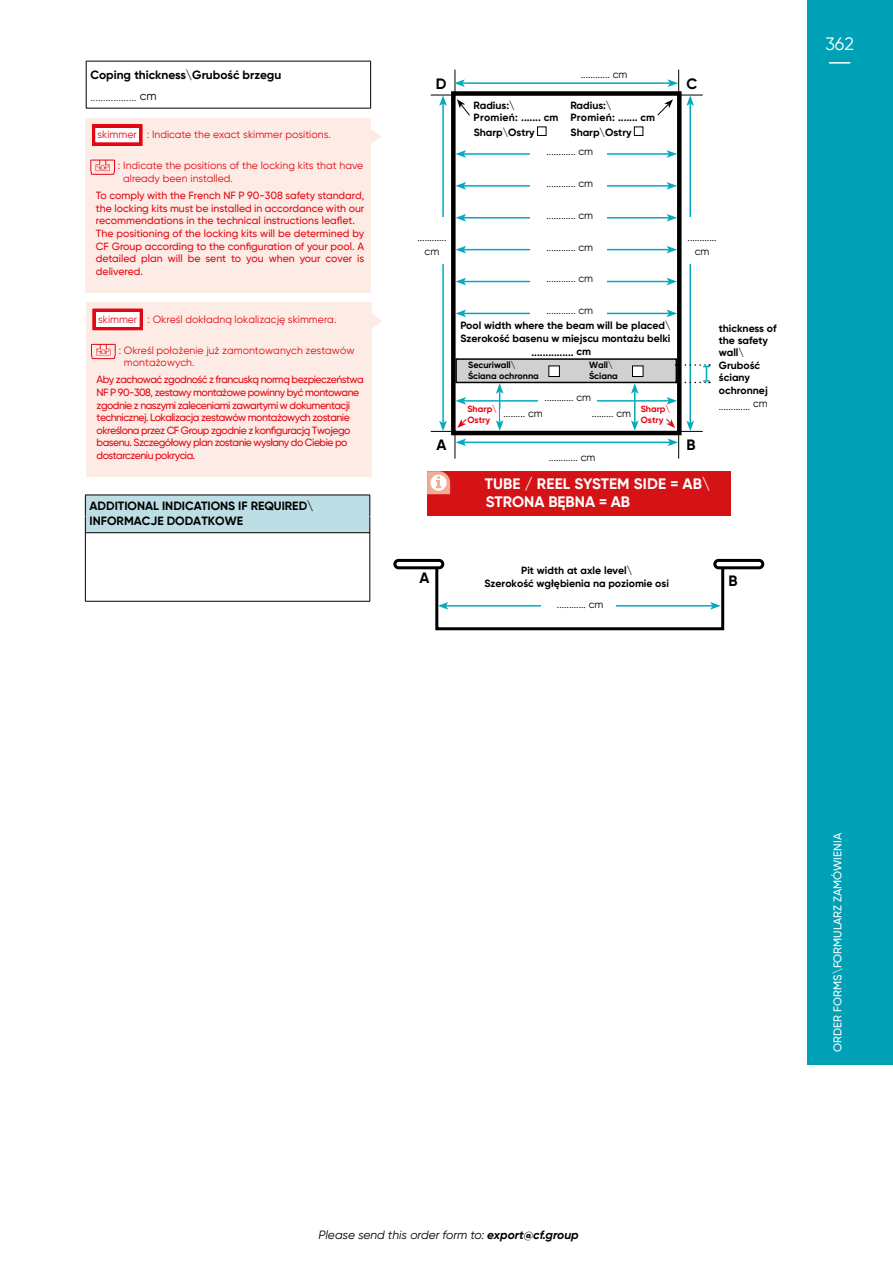
<style>
.page{position:relative;width:893px;height:1263px;background:#fff}
.page>*{position:absolute;margin:0;border:0;box-sizing:border-box;transform-origin:0 0}
.t1{font:18px "Gilroy";color:#fff}
.t2{font:700 15.15px/18.3px "Gilroy";color:#fff}
.t3{font:700 15px "Gilroy";color:#000}
.t4{font:700 12px/22.5px "Gilroy";color:#000}
.t5{font:italic 12px "Gilroy";color:#000}
.t6{font:500 11.25px "Gilroy";color:#fff}
.t7{font:500 10.5px/12.6px "Gilroy";letter-spacing:-.05em;color:#e30613}
.t8{font:500 10.5px/12.6px "Gilroy";color:#e30613}
.t9{font:700 10.5px/12.3px "Gilroy";color:#000}
.t10{font:10.5px/14.5px "Gilroy";color:#000;text-align:center}
.t11{font:10.5px/12.6px "Gilroy";color:#e30613}
.t12{font:700 9px/10.8px "Gilroy";color:#000}
.t13{font:700 9px/10.8px "Gilroy";color:#e30613}
.s1{font-weight:300}
.s2{font-weight:400}
.s3{font-weight:700}
</style>
<div class="page">
<hr style="left:86px;top:61px;width:285px;height:1px;background:#000">
<hr style="left:86px;top:61px;width:1px;height:47px;background:#000">
<hr style="left:370px;top:61px;width:1px;height:47px;background:#000">
<hr style="left:86px;top:108px;width:285px;height:1px;background:#000">
<div style="left:85px;top:118px;width:286px;height:174px;background:#fdece5"></div>
<svg style="left:92px;top:124px;width:51px;height:22px"></svg>
<svg style="left:371px;top:129px;width:10px;height:15px"></svg>
<svg style="left:90px;top:160px;width:25px;height:15px"></svg>
<div style="left:86px;top:302px;width:285px;height:175px;background:#fdece5"></div>
<svg style="left:92px;top:308px;width:51px;height:23px"></svg>
<svg style="left:371px;top:312px;width:11px;height:18px"></svg>
<svg style="left:91px;top:344px;width:25px;height:15px"></svg>
<div style="left:85px;top:495px;width:285px;height:37px;background:#bedee5"></div>
<hr style="left:85px;top:516px;width:1px;height:85px;background:#000">
<hr style="left:370px;top:516px;width:1px;height:85px;background:#000">
<hr style="left:85px;top:601px;width:285px;height:1px;background:#000">
<hr style="left:85px;top:495px;width:285px;height:1px;background:#000">
<svg style="left:85px;top:495px;width:1px;height:21px"></svg>
<svg style="left:370px;top:495px;width:1px;height:21px"></svg>
<hr style="left:85px;top:532px;width:285px;height:1px;background:#000">
<div style="left:451px;top:91px;width:231px;height:344px;border:4px solid #000"></div>
<hr style="left:462px;top:82px;width:208px;height:2px;background:#05aabd">
<hr style="left:464px;top:442px;width:206px;height:1px;background:#05aabd">
<hr style="left:689px;top:104px;width:2px;height:319px;background:#05aabd">
<hr style="left:442px;top:104px;width:2px;height:319px;background:#05aabd">
<div style="left:685px;top:218px;width:34px;height:46px;background:#fff"></div>
<div style="left:415px;top:218px;width:34px;height:46px;background:#fff"></div>
<svg style="left:431px;top:70px;width:39px;height:46px"></svg>
<svg style="left:657px;top:70px;width:46px;height:46px"></svg>
<div style="left:537px;top:127px;width:9px;height:9px;border:1px solid #000"></div>
<div style="left:634px;top:127px;width:9px;height:9px;border:1px solid #000"></div>
<hr style="left:464px;top:153px;width:205px;height:2px;background:#05aabd">
<svg style="left:456px;top:150px;width:10px;height:8px"></svg>
<svg style="left:667px;top:150px;width:10px;height:8px"></svg>
<div style="left:530px;top:147px;width:77px;height:20px;background:#fff"></div>
<hr style="left:464px;top:185px;width:205px;height:2px;background:#05aabd">
<svg style="left:456px;top:182px;width:10px;height:8px"></svg>
<svg style="left:667px;top:182px;width:10px;height:8px"></svg>
<div style="left:530px;top:179px;width:77px;height:20px;background:#fff"></div>
<hr style="left:464px;top:217px;width:205px;height:1px;background:#05aabd">
<svg style="left:456px;top:214px;width:10px;height:8px"></svg>
<svg style="left:667px;top:214px;width:10px;height:8px"></svg>
<div style="left:530px;top:210px;width:77px;height:21px;background:#fff"></div>
<hr style="left:464px;top:249px;width:205px;height:1px;background:#05aabd">
<svg style="left:456px;top:246px;width:10px;height:7px"></svg>
<svg style="left:667px;top:246px;width:10px;height:7px"></svg>
<div style="left:530px;top:242px;width:77px;height:20px;background:#fff"></div>
<hr style="left:464px;top:281px;width:205px;height:1px;background:#05aabd">
<svg style="left:456px;top:278px;width:10px;height:7px"></svg>
<svg style="left:667px;top:278px;width:10px;height:7px"></svg>
<div style="left:530px;top:274px;width:77px;height:20px;background:#fff"></div>
<hr style="left:464px;top:313px;width:205px;height:1px;background:#05aabd">
<svg style="left:456px;top:310px;width:10px;height:7px"></svg>
<svg style="left:667px;top:310px;width:10px;height:7px"></svg>
<div style="left:530px;top:306px;width:77px;height:20px;background:#fff"></div>
<svg style="left:431px;top:418px;width:36px;height:41px"></svg>
<svg style="left:666px;top:418px;width:37px;height:41px"></svg>
<div style="left:456px;top:359px;width:220px;height:23px;background:#d0d0d0"></div>
<div style="left:549px;top:366px;width:10px;height:10px;background:#fff"></div>
<div style="left:549px;top:366px;width:11px;height:11px;border:1px solid #000"></div>
<div style="left:632px;top:366px;width:11px;height:10px;background:#fff"></div>
<div style="left:632px;top:366px;width:11px;height:11px;border:1px solid #000"></div>
<div style="left:455px;top:358px;width:222px;height:25px;border:2px solid #000"></div>
<svg style="left:676px;top:364px;width:34px;height:19px"></svg>
<hr style="left:499px;top:391px;width:1px;height:32px;background:#05aabd">
<svg style="left:496px;top:420px;width:7px;height:11px"></svg>
<svg style="left:496px;top:383px;width:7px;height:11px"></svg>
<hr style="left:634px;top:391px;width:1px;height:32px;background:#05aabd">
<svg style="left:631px;top:420px;width:8px;height:11px"></svg>
<svg style="left:631px;top:383px;width:8px;height:11px"></svg>
<hr style="left:464px;top:400px;width:205px;height:2px;background:#05aabd">
<svg style="left:456px;top:397px;width:10px;height:8px"></svg>
<svg style="left:667px;top:397px;width:10px;height:8px"></svg>
<div style="left:538px;top:393px;width:59px;height:11px;background:#fff"></div>
<div style="left:427px;top:471px;width:304px;height:44px;background:#d51317"></div>
<svg style="left:427px;top:471px;width:23px;height:23px"></svg>
<div style="left:435px;top:566px;width:289px;height:64px;border:3px solid #000"></div>
<hr style="left:446px;top:605px;width:266px;height:2px;background:#05aabd">
<svg style="left:438px;top:602px;width:10px;height:8px"></svg>
<svg style="left:710px;top:602px;width:11px;height:8px"></svg>
<div style="left:542px;top:600px;width:74px;height:16px;background:#fff"></div>
<div style="left:393px;top:559px;width:51px;height:10px;border:3px solid #000;border-radius:4px"></div>
<div style="left:713px;top:559px;width:51px;height:10px;border:3px solid #000;border-radius:4px"></div>
<div style="left:808px;top:0;width:85px;height:1064px;background:#00a1b7"></div>
<hr style="left:829px;top:62px;width:21px;height:2px;background:#fff">
<p class="t4" style="left:90px;top:63px;width:192px">Coping thickness\Grubość brzegu <span class="s1">..................</span> <span class="s2">cm</span></p>
<p class="t11" style="left:97px;top:128px;width:235px">skimmer : Indicate the exact skimmer positions.</p>
<p class="t11" style="left:123px;top:159px;width:242px;text-indent:-5px">: Indicate the positions of the locking kits that have already been installed.</p>
<p class="t8" style="left:96px;top:189px;width:270px">To comply with the French NF P 90-308 safety standard, the locking kits must be installed in accordance with our recommendations in the technical instructions leaflet.<br>The positioning of the locking kits will be determined by CF Group according to the configuration of your pool. A detailed plan will be sent to you when your cover is delivered.</p>
<p class="t11" style="left:98px;top:313px;width:240px">skimmer : Określ dokładną lokalizację skimmera.</p>
<p class="t11" style="left:124px;top:344px;width:232px;text-indent:-5px">: Określ położenie już zamontowanych zestawów montażowych.</p>
<p class="t7" style="left:97px;top:373px;width:269px">Aby zachować zgodność z francuską normą bezpieczeństwa NF P 90-308, zestawy montażowe powinny być montowane zgodnie z naszymi zaleceniami zawartymi w dokumentacji technicznej. Lokalizacja zestawów montażowych zostanie określona przez CF Group zgodnie z konfiguracją Twojego basenu. Szczegółowy plan zostanie wysłany do Ciebie po dostarczeniu pokrycia.</p>
<p class="t4" style="left:90px;top:499px;width:225px;line-height:14.4px">ADDITIONAL INDICATIONS IF REQUIRED\<br>INFORMACJE DODATKOWE</p>
<p class="t10" style="left:581px;top:67px;width:48px">............ cm</p>
<h3 class="t3" style="left:436px;top:75px;width:12px">D</h3>
<h3 class="t3" style="left:686px;top:75px;width:12px">C</h3>
<p class="t10" style="left:417px;top:230px;width:30px">............ cm</p>
<p class="t9" style="left:474px;top:98px;width:86px">Radius:\<br>Promień: ....... cm</p>
<p class="t9" style="left:474px;top:126px;width:63px">Sharp\Ostry</p>
<p class="t9" style="left:570px;top:98px;width:86px">Radius:\<br>Promień: ....... cm</p>
<p class="t9" style="left:570px;top:126px;width:63px">Sharp\Ostry</p>
<p class="t10" style="left:546px;top:144px;width:48px">............ cm</p>
<p class="t10" style="left:546px;top:176px;width:48px">............ cm</p>
<p class="t10" style="left:546px;top:208px;width:48px">............ cm</p>
<p class="t10" style="left:546px;top:239px;width:48px">............ cm</p>
<p class="t10" style="left:546px;top:271px;width:48px">............ cm</p>
<p class="t10" style="left:546px;top:303px;width:48px">............ cm</p>
<p class="t9" style="left:460px;top:319px;width:212px">Pool width where the beam will be placed\<br>Szerokość basenu w miejscu montażu belki</p>
<p class="t9" style="left:531px;top:346px;width:61px">............... cm</p>
<p class="t12" style="left:468px;top:360px;width:72px">Securiwall\<br>Ściana ochronna</p>
<p class="t12" style="left:589px;top:360px;width:30px">Wall\<br>Ściana</p>
<p class="t10" style="left:545px;top:390px;width:48px">............ cm</p>
<p class="t13" style="left:467px;top:404px;width:31px">Sharp\<br>Ostry</p>
<p class="t13" style="left:641px;top:404px;width:31px">Sharp\<br>Ostry</p>
<p class="t10" style="left:503px;top:406px;width:41px">......... cm</p>
<p class="t10" style="left:592px;top:406px;width:41px">......... cm</p>
<p class="t10" style="left:688px;top:230px;width:30px">............ cm</p>
<p class="t9" style="left:719px;top:322px;width:59px">thickness of the safety wall\<br>Grubość ściany ochronnej</p>
<p class="t10" style="left:719px;top:399px;width:50px">............. cm</p>
<h3 class="t3" style="left:436px;top:436px;width:12px">A</h3>
<h3 class="t3" style="left:686px;top:436px;width:11px">B</h3>
<p class="t10" style="left:549px;top:450px;width:48px">............ cm</p>
<h3 class="t3" style="left:419px;top:569px;width:12px">A</h3>
<h2 class="t2" style="left:485px;top:474px;width:227px">TUBE / REEL SYSTEM SIDE = AB\<br>STRONA BĘBNA = AB</h2>
<p class="t9" style="left:521px;top:565px;width:113px">Pit width at axle level\</p>
<p class="t9" style="left:484px;top:577px;width:186px">Szerokość wgłębienia na poziomie osi</p>
<h3 class="t3" style="left:728px;top:571px;width:11px">B</h3>
<p class="t10" style="left:557px;top:597px;width:48px">............ cm</p>
<h1 class="t1" style="left:826px;top:33px;width:30px">362</h1>
<p class="t5" style="left:318px;top:1227px;width:262px">Please send this order form to: <span class="s3">export@cf.group</span></p>
<p class="t6" style="left:831px;top:1052px;width:221px;rotate:-90deg">ORDER FORMS\FORMULARZ ZAMÓWIENIA</p>
</div>
